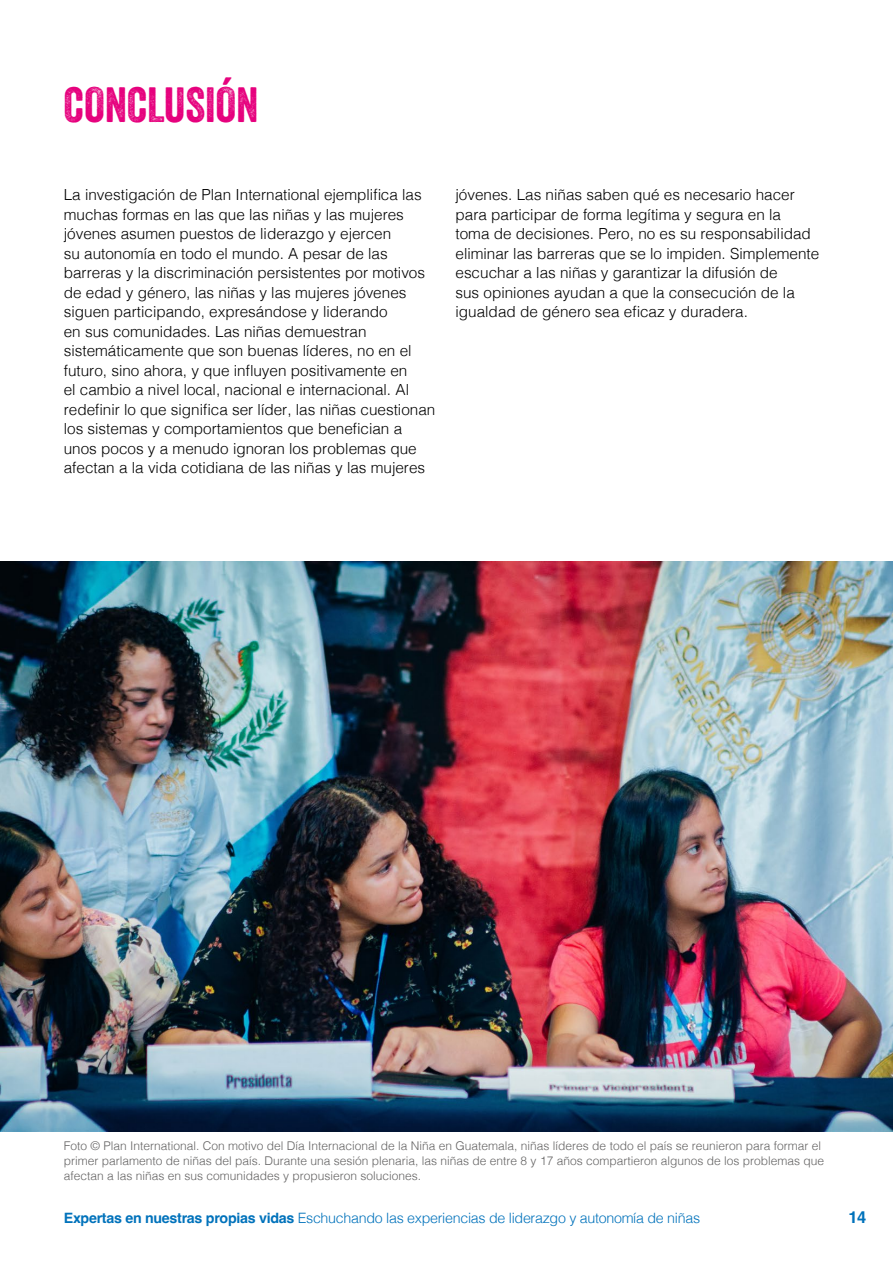
<style>
.page{position:relative;width:893px;height:1263px;background:#fff}
.page>*{position:absolute;margin:0;border:0;box-sizing:border-box;transform-origin:0 0}
.t1{font:48px "Veneer";color:#e6007d}
.t2{font:700 16.5px "Helvetica";color:#0072bb}
.t3{font:300 15.3px/19.5px "Helvetica";color:#000}
.t4{font:300 14.25px "Helvetica";letter-spacing:-.02em;color:#0072bb}
.t5{font:300 12px/15px "Helvetica";color:#646363}
.s1{font-weight:700}
</style>
<div class="page">
<img style="left:0;top:561px;width:893px;height:570px">
<h1 class="t1" style="left:64px;top:76px;width:196px">CONCLUSIÓN</h1>
<p class="t3" style="left:64px;top:184px;width:373px">La investigación de Plan International ejemplifica las muchas formas en las que las niñas y las mujeres jóvenes asumen puestos de liderazgo y ejercen<br>su autonomía en todo el mundo. A pesar de las barreras y la discriminación persistentes por motivos de edad y género, las niñas y las mujeres jóvenes siguen participando, expresándose y liderando<br>en sus comunidades. Las niñas demuestran sistemáticamente que son buenas líderes, no en el futuro, sino ahora, y que influyen positivamente en<br>el cambio a nivel local, nacional e internacional. Al redefinir lo que significa ser líder, las niñas cuestionan los sistemas y comportamientos que benefician a unos pocos y a menudo ignoran los problemas que afectan a la vida cotidiana de las niñas y las mujeres</p>
<p class="t3" style="left:455px;top:184px;width:365px">jóvenes. Las niñas saben qué es necesario hacer para participar de forma legítima y segura en la<br>toma de decisiones. Pero, no es su responsabilidad eliminar las barreras que se lo impiden. Simplemente escuchar a las niñas y garantizar la difusión de<br>sus opiniones ayudan a que la consecución de la igualdad de género sea eficaz y duradera.</p>
<p class="t5" style="left:64px;top:1137px;width:762px">Foto © Plan International. Con motivo del Día Internacional de la Niña en Guatemala, niñas líderes de todo el país se reunieron para formar el primer parlamento de niñas del país. Durante una sesión plenaria, las niñas de entre 8 y 17 años compartieron algunos de los problemas que afectan a las niñas en sus comunidades y propusieron soluciones.</p>
<p class="t4" style="left:64px;top:1206px;width:638px"><span class="s1">Expertas en nuestras propias vidas</span> Eschuchando las experiencias de liderazgo y autonomía de niñas</p>
<p class="t2" style="left:848px;top:1207px;width:20px">14</p>
</div>
